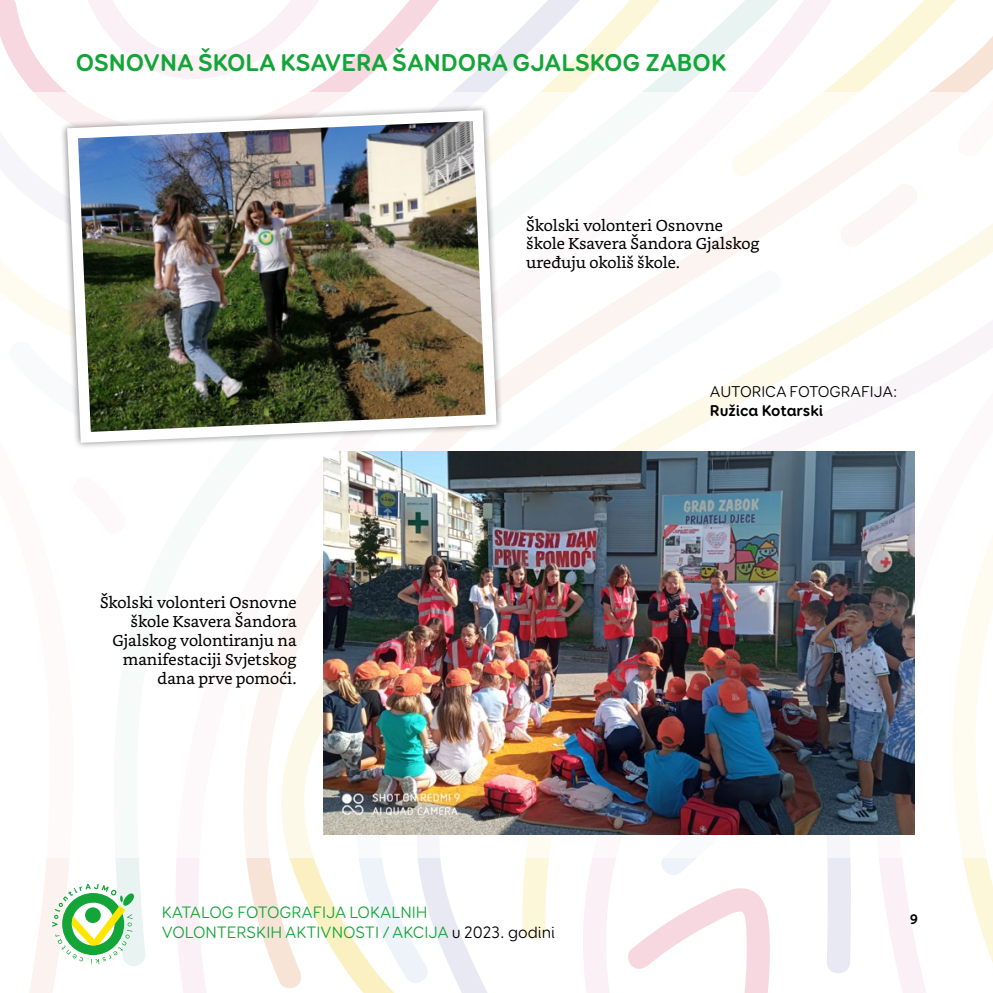
<style>
.page{position:relative;width:993px;height:993px;background:#fff}
.page>*{position:absolute;margin:0;border:0;box-sizing:border-box;transform-origin:0 0}
.t1{font:700 24.5px "Booster Next FY";color:#13a538}
.t2{font:16.62px/19.9px "Booster Next FY";color:#13a538}
.t3{font:15.75px/18.9px "Bookerly";color:#000}
.t4{font:15.75px/18.9px "Booster Next FY";color:#000}
.t5{font:700 14px "Booster Next FY";color:#000}
.s1{font-weight:700}
.s2{color:#000}
</style>
<div class="page">
<svg style="left:30px;top:858px;width:39px;height:134px;fill:#fcf2f0"></svg>
<svg style="left:0;top:0;width:424px;height:92px"></svg>
<svg style="left:433px;top:858px;width:418px;height:134px"></svg>
<svg style="left:522px;top:857px;width:262px;height:86px"></svg>
<svg style="left:582px;top:857px;width:188px;height:135px"></svg>
<svg style="left:355px;top:858px;width:78px;height:131px"></svg>
<svg style="left:424px;top:0;width:568px;height:92px"></svg>
<svg style="left:879px;top:857px;width:113px;height:135px"></svg>
<svg style="left:52px;top:883px;width:83px;height:81px"></svg>
<img style="left:61px;top:105px;width:441px;height:343px">
<img style="left:323px;top:451px;width:590px;height:383px">
<p class="t1" style="left:76px;top:47px;width:652px">OSNOVNA ŠKOLA KSAVERA ŠANDORA GJALSKOG ZABOK</p>
<p class="t3" style="left:526px;top:215px;width:235px">Školski volonteri Osnovne škole Ksavera Šandora Gjalskog uređuju okoliš škole.</p>
<p class="t3" style="left:100px;top:593px;width:198px;text-align:right">Školski volonteri Osnovne škole Ksavera Šandora<br>Gjalskog volontiranju na manifestaciji Svjetskog dana prve pomoći.</p>
<p class="t4" style="left:709px;top:381px;width:189px">AUTORICA FOTOGRAFIJA:<br><span class="s1">Ružica Kotarski</span></p>
<p class="t2" style="left:162px;top:901px;width:394px">KATALOG FOTOGRAFIJA LOKALNIH<br>VOLONTERSKIH AKTIVNOSTI / AKCIJA <span class="s2">u 2023. godini</span></p>
<p class="t5" style="left:909px;top:909px;width:10px">9</p>
</div>
